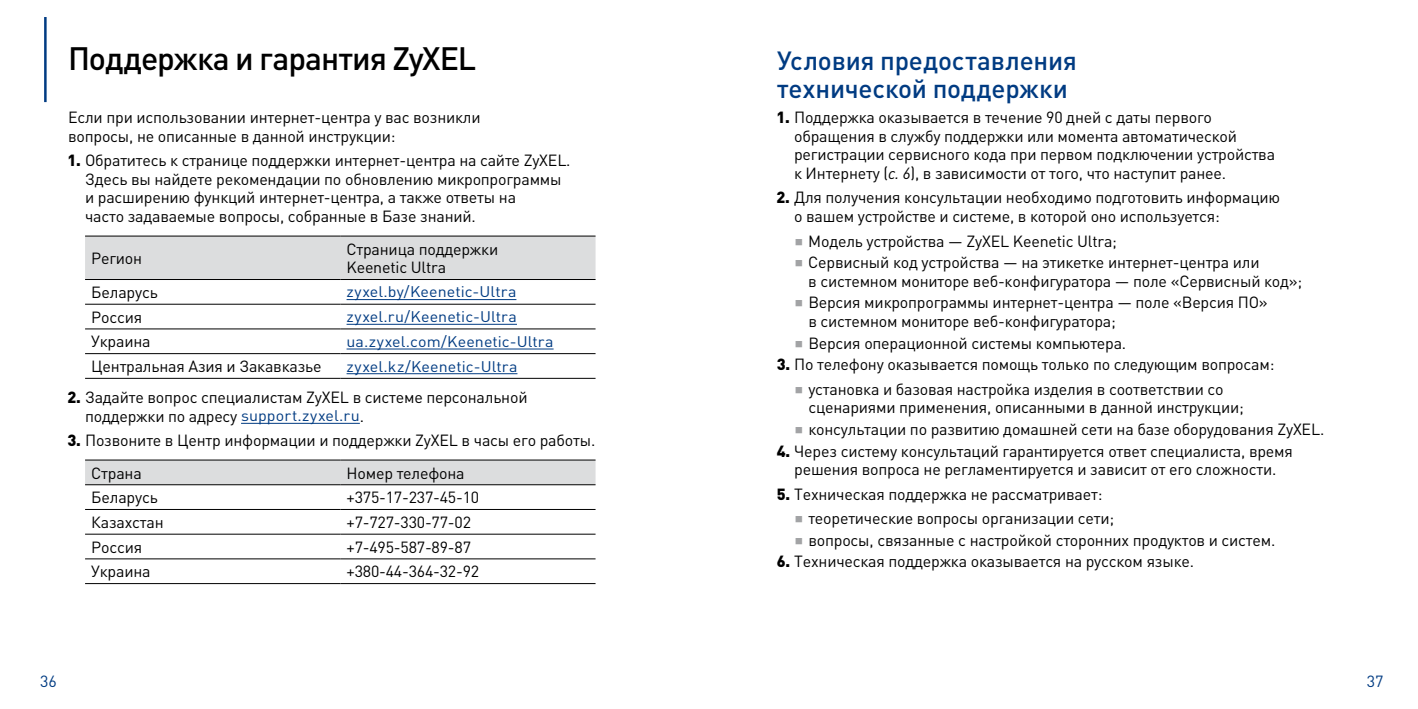
<style>
.page{position:relative;width:1418px;height:709px;background:#fff}
.page>*{position:absolute;margin:0;border:0;box-sizing:border-box;transform-origin:0 0}
.t1{font:500 32px "DIN Pro";letter-spacing:-.03em;color:#000}
.t2{font:500 26px/28px "DIN Pro";letter-spacing:-.005em;color:#003b82}
.t3{font:16px/18.8px "DIN Pro";letter-spacing:-.015em;color:#000}
.t4{font:16px "DIN Pro";color:#003b82}
.t5{font:15.2px "DIN Pro";letter-spacing:.005em;color:#003b82;scale:1.05 1}
.s1{font-weight:900}
.s2{font-size:15.2px;color:#003b82}
.s3{font-style:italic}
.s4{font-family:"Pragmatica TT";color:#a2a3a5}
</style>
<div class="page">
<hr style="left:44px;top:17px;width:3px;height:85px;background:#003b82">
<hr style="left:241px;top:423px;width:119px;height:1px;background:#003b82">
<div style="left:85px;top:237px;width:510px;height:42px;background:#dcddde"></div>
<hr style="left:85px;top:236px;width:255px;height:1px;background:#000">
<hr style="left:340px;top:236px;width:255px;height:1px;background:#000">
<hr style="left:85px;top:279px;width:255px;height:1px;background:#000">
<hr style="left:340px;top:279px;width:255px;height:1px;background:#000">
<hr style="left:85px;top:304px;width:255px;height:1px;background:#000">
<hr style="left:340px;top:304px;width:255px;height:1px;background:#000">
<hr style="left:85px;top:328px;width:255px;height:1px;background:#000">
<hr style="left:340px;top:328px;width:255px;height:1px;background:#000">
<hr style="left:85px;top:353px;width:255px;height:1px;background:#000">
<hr style="left:340px;top:353px;width:255px;height:1px;background:#000">
<hr style="left:85px;top:378px;width:255px;height:1px;background:#000">
<hr style="left:340px;top:378px;width:255px;height:1px;background:#000">
<hr style="left:346px;top:299px;width:170px;height:1px;background:#003b82">
<hr style="left:346px;top:324px;width:171px;height:1px;background:#003b82">
<hr style="left:346px;top:348px;width:207px;height:1px;background:#003b82">
<hr style="left:346px;top:373px;width:171px;height:1px;background:#003b82">
<div style="left:85px;top:460px;width:510px;height:24px;background:#dcddde"></div>
<hr style="left:85px;top:509px;width:255px;height:1px;background:#000">
<hr style="left:340px;top:509px;width:255px;height:1px;background:#000">
<hr style="left:85px;top:534px;width:255px;height:1px;background:#000">
<hr style="left:340px;top:534px;width:255px;height:1px;background:#000">
<hr style="left:85px;top:558px;width:255px;height:1px;background:#000">
<hr style="left:340px;top:558px;width:255px;height:1px;background:#000">
<hr style="left:85px;top:583px;width:255px;height:1px;background:#000">
<hr style="left:340px;top:583px;width:255px;height:1px;background:#000">
<hr style="left:85px;top:459px;width:255px;height:1px;background:#000">
<hr style="left:340px;top:459px;width:255px;height:1px;background:#000">
<hr style="left:85px;top:484px;width:255px;height:1px;background:#000">
<hr style="left:340px;top:484px;width:255px;height:1px;background:#000">
<h1 class="t1" style="left:68px;top:32px;width:409px">Поддержка и гарантия ZyXEL</h1>
<p class="t3" style="left:68px;top:106px;width:414px">Если при использовании интернет-центра у вас возникли вопросы, не описанные в данной инструкции:</p>
<p class="t3" style="left:85px;top:149px;width:487px;text-indent:-18px"><span class="s1">1.</span> Обратитесь к странице поддержки интернет-центра на сайте ZyXEL.<br>Здесь вы найдете рекомендации по обновлению микропрограммы и расширению функций интернет-центра, а также ответы на<br>часто задаваемые вопросы, собранные в Базе знаний.</p>
<p class="t3" style="left:91px;top:247px;width:52px">Регион</p>
<p class="t3" style="left:346px;top:238px;width:153px">Страница поддержки<br>Keenetic Ultra</p>
<p class="t3" style="left:91px;top:281px;width:68px">Беларусь</p>
<p class="t5" style="left:346px;top:280px;width:163px">zyxel.by/Keenetic-Ultra</p>
<p class="t3" style="left:91px;top:306px;width:52px">Россия</p>
<p class="t5" style="left:346px;top:305px;width:164px">zyxel.ru/Keenetic-Ultra</p>
<p class="t3" style="left:91px;top:330px;width:61px">Украина</p>
<p class="t5" style="left:346px;top:329px;width:199px">ua.zyxel.com/Keenetic-Ultra</p>
<p class="t3" style="left:91px;top:355px;width:232px">Центральная Азия и Закавказье</p>
<p class="t5" style="left:346px;top:354px;width:164px">zyxel.kz/Keenetic-Ultra</p>
<p class="t3" style="left:85px;top:386px;width:444px;text-indent:-18px"><span class="s1">2.</span> Задайте вопрос специалистам ZyXEL в системе персональной поддержки по адресу <span class="s2">support.zyxel.ru</span>.</p>
<p class="t3" style="left:91px;top:422px;width:505px;line-height:32.4px;text-indent:-24px"><span class="s1">3.</span> Позвоните в Центр информации и поддержки ZyXEL в часы его работы.<br>Страна</p>
<p class="t3" style="left:346px;top:462px;width:120px">Номер телефона</p>
<p class="t3" style="left:91px;top:486px;width:68px">Беларусь</p>
<p class="t3" style="left:346px;top:486px;width:134px">+375-17-237-45-10</p>
<p class="t3" style="left:91px;top:511px;width:74px">Казахстан</p>
<p class="t3" style="left:346px;top:511px;width:126px">+7-727-330-77-02</p>
<p class="t3" style="left:91px;top:536px;width:52px">Россия</p>
<p class="t3" style="left:346px;top:536px;width:126px">+7-495-587-89-87</p>
<p class="t3" style="left:91px;top:560px;width:61px">Украина</p>
<p class="t3" style="left:346px;top:560px;width:134px">+380-44-364-32-92</p>
<h2 class="t2" style="left:777px;top:44px;width:301px">Условия предоставления технической поддержки</h2>
<p class="t3" style="left:794px;top:106px;width:482px;text-indent:-18px"><span class="s1">1.</span> Поддержка оказывается в течение 90 дней с даты первого обращения в службу поддержки или момента автоматической регистрации сервисного кода при первом подключении устройства к Интернету (<span class="s3">с. 6</span>), в зависимости от того, что наступит ранее.</p>
<p class="t3" style="left:794px;top:187px;width:487px;text-indent:-18px"><span class="s1">2.</span> Для получения консультации необходимо подготовить информацию о вашем устройстве и системе, в которой оно используется:</p>
<p class="t3" style="left:794px;top:228px;width:467px;line-height:21.6px"><span class="s4">Ӝ</span> Модель устройства — ZyXEL Keenetic Ultra;<br><span class="s4">Ӝ</span> Сервисный код устройства — на этикетке интернет‑центра или</p>
<p class="t3" style="left:794px;top:269px;width:509px;line-height:21.6px;text-indent:14px">в системном мониторе веб-конфигуратора — поле «Сервисный код»;<br><span class="s4">Ӝ</span> Версия микропрограммы интернет‑центра — поле «Версия ПО»</p>
<p class="t3" style="left:794px;top:309px;width:333px;line-height:21.6px;text-align:center">в системном мониторе веб‑конфигуратора;<br><span class="s4">Ӝ</span> Версия операционной системы компьютера.</p>
<p class="t3" style="left:794px;top:351px;width:482px;line-height:24.4px;text-indent:-18px"><span class="s1">3.</span> По телефону оказывается помощь только по следующим вопросам:<br><span class="s4">Ӝ</span> установка и базовая настройка изделия в соответствии со</p>
<p class="t3" style="left:794px;top:395px;width:531px;line-height:21.6px;text-indent:14px">сценариями применения, описанными в данной инструкции;<br><span class="s4">Ӝ</span> консультации по развитию домашней сети на базе оборудования ZyXEL.</p>
<p class="t3" style="left:776px;top:440px;width:518px;text-align:center"><span class="s1">4.</span> Через систему консультаций гарантируется ответ специалиста, время решения вопроса не регламентируется и зависит от его сложности.</p>
<p class="t3" style="left:794px;top:480px;width:321px;line-height:24.4px;text-indent:-18px"><span class="s1">5.</span> Техническая поддержка не рассматривает:<br><span class="s4">Ӝ</span> теоретические вопросы организации сети;</p>
<p class="t3" style="left:794px;top:529px;width:482px"><span class="s4">Ӝ</span> вопросы, связанные с настройкой сторонних продуктов и систем.</p>
<p class="t3" style="left:776px;top:550px;width:419px"><span class="s1">6.</span> Техническая поддержка оказывается на русском языке.</p>
<p class="t4" style="left:40px;top:669px;width:18px">36</p>
<p class="t4" style="left:1366px;top:669px;width:18px">37</p>
</div>
